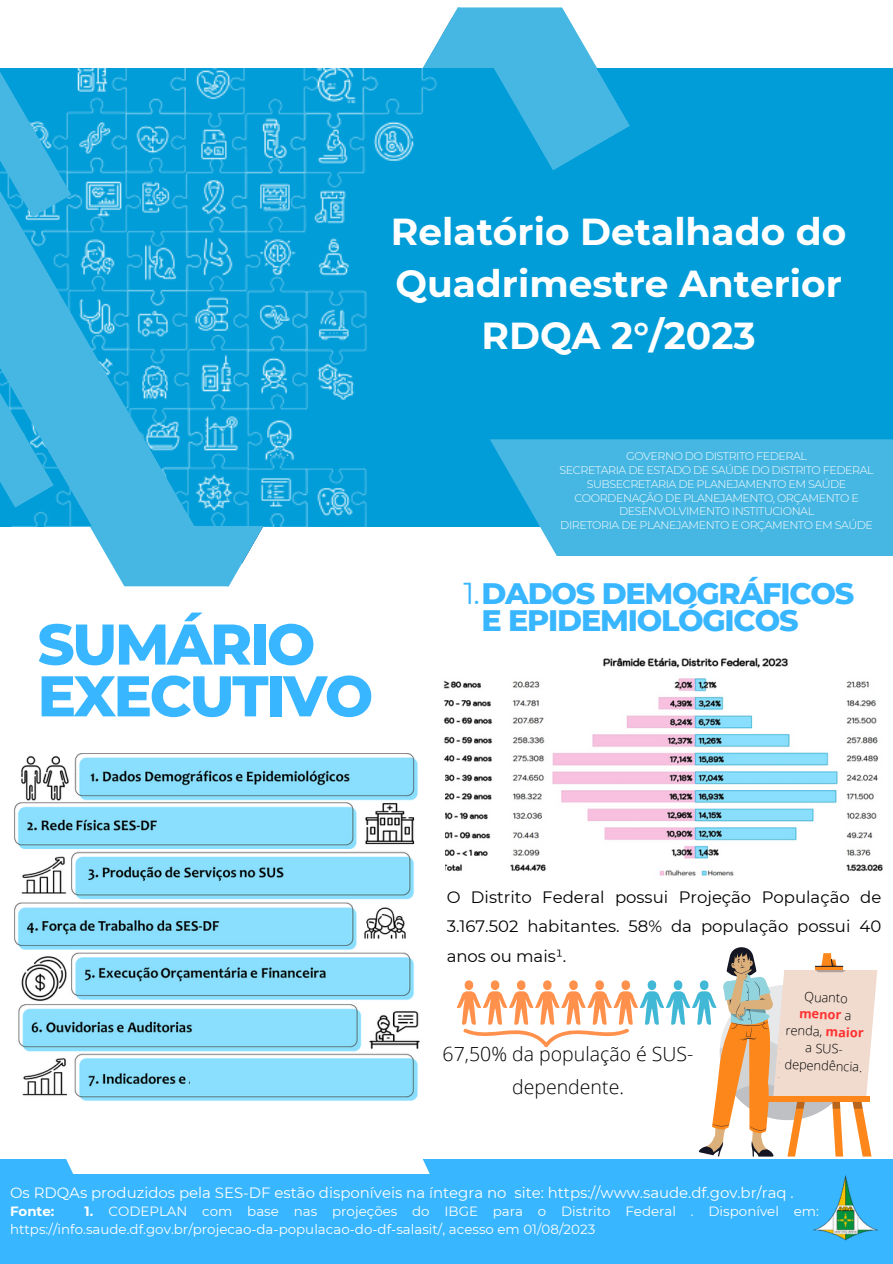
<style>
.page{position:relative;width:893px;height:1264px;background:#fff}
.page>*{position:absolute;margin:0;border:0;box-sizing:border-box;transform-origin:0 0}
.t1{font:800 57.15px "Montserrat";letter-spacing:-.04em;color:#38b6ff}
.t2{font:700 37.5px/51.8px "Montserrat";color:#fff}
.t3{font:800 30.15px/27px "Montserrat";letter-spacing:-.04em;color:#38b6ff}
.t4{font:300 19.5px/32.7px "Open Sans";color:#000;text-align:center}
.t5{font:16.5px/29.2px "Montserrat";color:#000;text-align:justify}
.t6{font:14.85px "Montserrat";color:#fff}
.t7{font:13.35px/17.9px "Montserrat";color:#fff}
.t8{font:700 13.35px "Montserrat";color:#fff}
.t9{font:300 12.75px/17.1px "Open Sans";color:#000;text-align:center}
.t10{font:300 11.1px/14px "Montserrat";letter-spacing:-.04em;color:#fff;text-align:center}
.s1{font-weight:400}
.s2{font-weight:700;color:#ff3131}
.s3{font-weight:700}
</style>
<div class="page">
<img style="left:72px;top:68px;width:820px;height:458px">
<svg style="left:119px;top:525px;width:145px;height:61px"></svg>
<svg style="left:0;top:111px;width:198px;height:466px;background:#39b2e1"></svg>
<svg style="left:0;top:290px;width:54px;height:218px;background:#3bb3e1"></svg>
<svg style="left:0;top:68px;width:72px;height:149px;background:#25aade"></svg>
<svg style="left:422px;top:7px;width:208px;height:164px;background:#42b6e2"></svg>
<svg style="left:490px;top:439px;width:402px;height:117px;background:#49b8e3"></svg>
<div style="left:422px;top:1158px;width:470px;height:105px;background:#38b6ff"></div>
<svg style="left:0;top:1159px;width:73px;height:15px"></svg>
<div style="left:0;top:1174px;width:892px;height:89px;background:#38b6ff"></div>
<img style="left:812px;top:1175px;width:67px;height:66px">
<img style="left:443px;top:657px;width:440px;height:219px">
<svg style="left:456px;top:980px;width:174px;height:67px"></svg>
<svg style="left:639px;top:947px;width:238px;height:209px"></svg>
<img style="left:14px;top:753px;width:431px;height:347px">
<div style="left:190px;top:1069px;width:109px;height:23px;background:#8adfff"></div>
<p class="t2" style="left:391px;top:206px;width:457px">Relatório Detalhado do<br>Quadrimestre Anterior</p>
<p class="t2" style="left:481px;top:309px;width:275px">RDQA 2°/2023</p>
<p class="t1" style="left:38px;top:609px;width:279px">SUMÁRIO</p>
<p class="t1" style="left:38px;top:661px;width:337px">EXECUTIVO</p>
<p class="t10" style="left:626px;top:449px;width:182px">GOVERNO DO DISTRITO FEDERAL</p>
<p class="t10" style="left:559px;top:462px;width:315px">SECRETARIA DE ESTADO DE SAÚDE DO DISTRITO FEDERAL</p>
<p class="t10" style="left:587px;top:476px;width:261px">SUBSECRETARIA DE PLANEJAMENTO EM SAÚDE</p>
<p class="t10" style="left:574px;top:490px;width:286px">COORDENAÇÃO DE PLANEJAMENTO, ORÇAMENTO E<br>DESENVOLVIMENTO INSTITUCIONAL</p>
<p class="t10" style="left:560px;top:518px;width:314px">DIRETORIA DE PLANEJAMENTO E ORÇAMENTO EM SAÚDE</p>
<p class="t3" style="left:481px;top:579px;width:374px;text-indent:-18px"><span class="s1">1.</span>DADOS DEMOGRÁFICOS<br>E EPIDEMIOLÓGICOS</p>
<p class="t5" style="left:446px;top:882px;width:436px">O Distrito Federal possui Projeção População de 3.167.502 habitantes. 58% da população possui 40 anos ou mais¹.</p>
<p class="t4" style="left:442px;top:1037px;width:252px">67,50% da população é SUS&shy;dependente.</p>
<p class="t9" style="left:787px;top:987px;width:79px;rotate:2deg">Quanto <span class="s2">menor</span> a renda, <span class="s2">maior </span>a SUS&shy;dependência.</p>
<p class="t6" style="left:10px;top:1183px;width:785px">Os RDQAs produzidos pela SES-DF estão disponíveis na íntegra no site: https://www.saude.df.gov.br/raq .</p>
<p class="t8" style="left:10px;top:1202px;width:46px">Fonte:</p>
<p class="t7" style="left:10px;top:1202px;width:810px;text-indent:75px"><span class="s3">1.</span> CODEPLAN com base nas projeções do IBGE para o Distrito Federal . Disponível em: https://info.saude.df.gov.br/projecao-da-populacao-do-df-salasit/, acesso em 01/08/2023</p>
</div>
